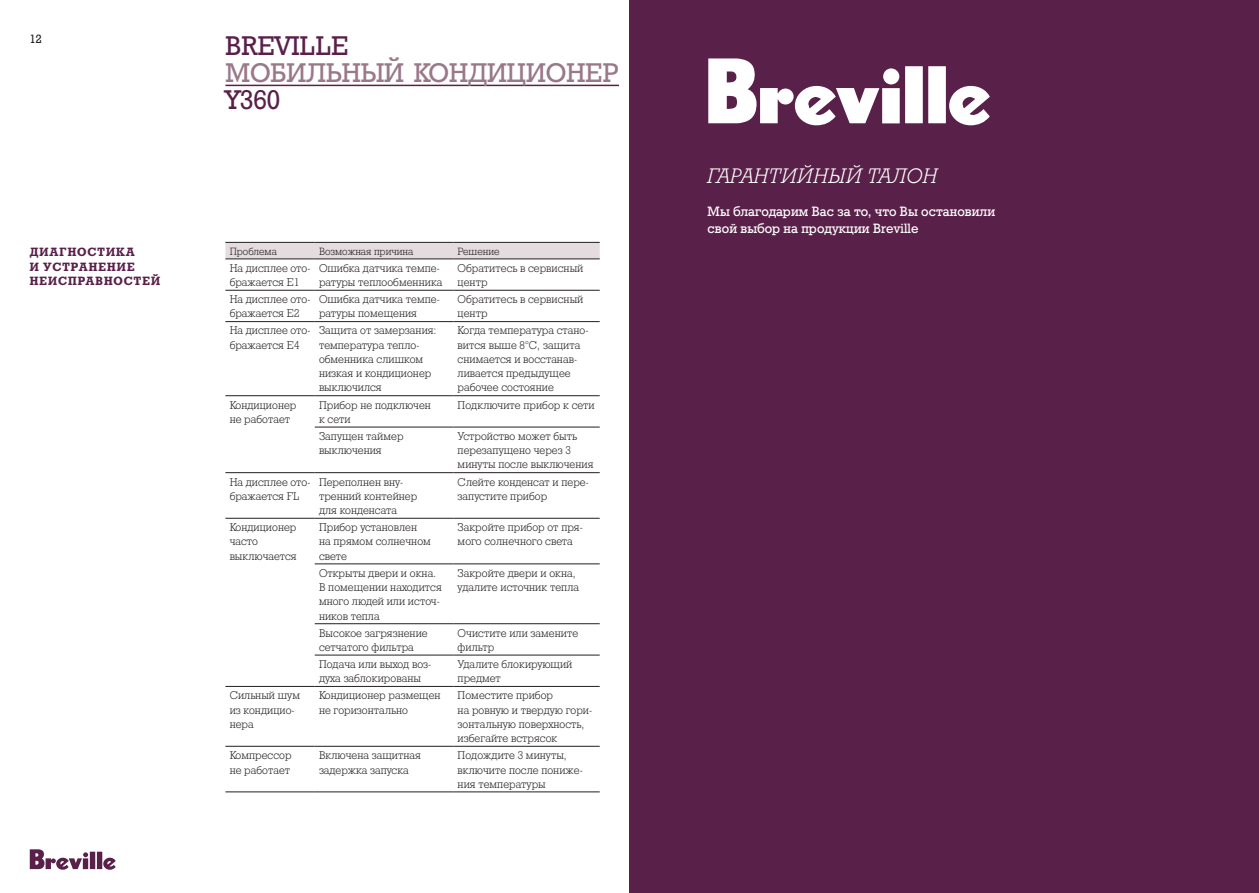
<style>
.page{position:relative;width:1259px;height:893px;background:#fff}
.page>*{position:absolute;margin:0;border:0;box-sizing:border-box;transform-origin:0 0}
.t1{font:27px "Geo Slb 712 Medium CBT";color:#997889}
.t2{font:27px "Geo Slb 712 Medium CBT";color:#592049}
.t3{font:italic 21px "Geo Slb 712 Light CBT";letter-spacing:.005em;color:#fff}
.t4{font:13.5px/16.5px "Geo Slb 712 Medium CBT";letter-spacing:.005em;color:#fff}
.t5{font:12px/14.4px "Geo Slb 712 Bold CBT";letter-spacing:.095em;color:#592049}
.t6{font:12px "Geo Slb 712 Medium CBT";color:#231f20}
.t7{font:11.25px/14.2px "Geo Slb 712 Light CBT";letter-spacing:.005em;color:#231f20}
.t8{font:10.5px "Geo Slb 712 Light CBT";color:#231f20}
</style>
<div class="page">
<div style="left:629px;top:0;width:630px;height:893px;background:#592049"></div>
<svg style="left:708px;top:58px;width:282px;height:67px"></svg>
<svg style="left:30px;top:849px;width:86px;height:21px"></svg>
<hr style="left:225px;top:85px;width:394px;height:1px;background:#592049">
<div style="left:225px;top:243px;width:375px;height:16px;background:#e5dce0"></div>
<hr style="left:225px;top:290px;width:90px;height:1px;background:#231f20">
<hr style="left:315px;top:290px;width:138px;height:1px;background:#231f20">
<hr style="left:453px;top:290px;width:147px;height:1px;background:#231f20">
<hr style="left:225px;top:321px;width:90px;height:1px;background:#231f20">
<hr style="left:315px;top:321px;width:138px;height:1px;background:#231f20">
<hr style="left:453px;top:321px;width:147px;height:1px;background:#231f20">
<hr style="left:315px;top:395px;width:138px;height:1px;background:#231f20">
<hr style="left:453px;top:395px;width:147px;height:1px;background:#231f20">
<hr style="left:315px;top:427px;width:138px;height:1px;background:#231f20">
<hr style="left:453px;top:427px;width:147px;height:1px;background:#231f20">
<hr style="left:315px;top:472px;width:138px;height:1px;background:#231f20">
<hr style="left:453px;top:472px;width:147px;height:1px;background:#231f20">
<hr style="left:315px;top:518px;width:138px;height:1px;background:#231f20">
<hr style="left:453px;top:518px;width:147px;height:1px;background:#231f20">
<hr style="left:315px;top:563px;width:138px;height:1px;background:#231f20">
<hr style="left:453px;top:563px;width:147px;height:1px;background:#231f20">
<hr style="left:315px;top:623px;width:138px;height:1px;background:#231f20">
<hr style="left:453px;top:623px;width:147px;height:1px;background:#231f20">
<hr style="left:315px;top:655px;width:138px;height:1px;background:#231f20">
<hr style="left:453px;top:655px;width:147px;height:1px;background:#231f20">
<hr style="left:315px;top:686px;width:138px;height:1px;background:#231f20">
<hr style="left:453px;top:686px;width:147px;height:1px;background:#231f20">
<hr style="left:225px;top:746px;width:90px;height:1px;background:#231f20">
<hr style="left:315px;top:746px;width:138px;height:1px;background:#231f20">
<hr style="left:453px;top:746px;width:147px;height:1px;background:#231f20">
<hr style="left:225px;top:791px;width:90px;height:1px;background:#231f20">
<hr style="left:315px;top:791px;width:138px;height:1px;background:#231f20">
<hr style="left:453px;top:791px;width:147px;height:1px;background:#231f20">
<hr style="left:225px;top:242px;width:90px;height:1px;background:#231f20">
<hr style="left:315px;top:242px;width:138px;height:1px;background:#231f20">
<hr style="left:453px;top:242px;width:147px;height:1px;background:#231f20">
<hr style="left:225px;top:259px;width:90px;height:1px;background:#231f20">
<hr style="left:315px;top:259px;width:138px;height:1px;background:#231f20">
<hr style="left:453px;top:259px;width:147px;height:1px;background:#231f20">
<hr style="left:225px;top:395px;width:90px;height:1px;background:#231f20">
<hr style="left:225px;top:472px;width:90px;height:1px;background:#231f20">
<hr style="left:225px;top:518px;width:90px;height:1px;background:#231f20">
<hr style="left:225px;top:686px;width:90px;height:1px;background:#231f20">
<p class="t6" style="left:30px;top:32px;width:13px">12</p>
<h1 class="t2" style="left:225px;top:30px;width:125px">BREVILLE</h1>
<h1 class="t1" style="left:225px;top:57px;width:393px">Мобильный кондиционер</h1>
<h1 class="t2" style="left:225px;top:84px;width:56px">Y360</h1>
<p class="t5" style="left:30px;top:245px;width:132px">ДИАГНОСТИКА<br>И УСТРАНЕНИЕ<br>НЕИСПРАВНОСТЕЙ</p>
<p class="t8" style="left:230px;top:245px;width:49px">Проблема</p>
<p class="t8" style="left:319px;top:245px;width:96px">Возможная причина</p>
<p class="t8" style="left:458px;top:245px;width:43px">Решение</p>
<p class="t7" style="left:230px;top:261px;width:82px">На дисплее ото&shy;бражается Е1</p>
<p class="t7" style="left:319px;top:261px;width:125px">Ошибка датчика темпе&shy;ратуры теплообменника</p>
<p class="t7" style="left:458px;top:261px;width:127px">Обратитесь в сервисный центр</p>
<p class="t7" style="left:230px;top:292px;width:82px">На дисплее ото&shy;бражается Е2</p>
<p class="t7" style="left:319px;top:292px;width:122px">Ошибка датчика темпе&shy;ратуры помещения</p>
<p class="t7" style="left:458px;top:292px;width:127px">Обратитесь в сервисный центр</p>
<p class="t7" style="left:230px;top:323px;width:82px">На дисплее ото&shy;бражается Е4</p>
<p class="t7" style="left:319px;top:323px;width:119px">Защита от замерзания: температура тепло&shy;обменника слишком низкая и кондиционер выключился</p>
<p class="t7" style="left:458px;top:323px;width:132px">Когда температура стано&shy;вится выше 8°С, защита снимается и восстанав&shy;ливается предыдущее рабочее состояние</p>
<p class="t7" style="left:230px;top:398px;width:68px">Кондиционер не работает</p>
<p class="t7" style="left:319px;top:398px;width:113px">Прибор не подключен к сети</p>
<p class="t7" style="left:458px;top:398px;width:138px">Подключите прибор к сети</p>
<p class="t7" style="left:319px;top:429px;width:86px">Запущен таймер выключения</p>
<p class="t7" style="left:458px;top:429px;width:137px">Устройство может быть перезапущено через 3 минуты после выключения</p>
<p class="t7" style="left:230px;top:475px;width:82px">На дисплее ото&shy;бражается FL</p>
<p class="t7" style="left:319px;top:475px;width:100px">Переполнен вну&shy;тренний контейнер для конденсата</p>
<p class="t7" style="left:458px;top:475px;width:133px">Слейте конденсат и пере&shy;запустите прибор</p>
<p class="t7" style="left:230px;top:520px;width:68px">Кондиционер часто выключается</p>
<p class="t7" style="left:319px;top:520px;width:113px">Прибор установлен на прямом солнечном свете</p>
<p class="t7" style="left:458px;top:520px;width:127px">Закройте прибор от пря&shy;мого солнечного света</p>
<p class="t7" style="left:319px;top:566px;width:124px">Открыты двери и окна.<br>В помещении находится много людей или источ&shy;ников тепла</p>
<p class="t7" style="left:458px;top:566px;width:123px">Закройте двери и окна, удалите источник тепла</p>
<p class="t7" style="left:319px;top:626px;width:110px">Высокое загрязнение сетчатого фильтра</p>
<p class="t7" style="left:458px;top:626px;width:122px">Очистите или замените фильтр</p>
<p class="t7" style="left:319px;top:657px;width:114px">Подача или выход воз&shy;духа заблокированы</p>
<p class="t7" style="left:458px;top:657px;width:116px">Удалите блокирующий предмет</p>
<p class="t7" style="left:230px;top:688px;width:72px">Сильный шум из кондицио&shy;нера</p>
<p class="t7" style="left:319px;top:688px;width:123px">Кондиционер размещен не горизонтально</p>
<p class="t7" style="left:458px;top:688px;width:136px">Поместите прибор<br>на ровную и твердую гори&shy;зонтальную поверхность, избегайте встрясок</p>
<p class="t7" style="left:230px;top:748px;width:63px">Компрессор не работает</p>
<p class="t7" style="left:319px;top:748px;width:103px">Включена защитная задержка запуска</p>
<p class="t7" style="left:458px;top:748px;width:127px">Подождите 3 минуты, включите после пониже&shy;ния температуры</p>
<h2 class="t3" style="left:707px;top:164px;width:92px">ГАРАНТИЙНЫЙ</h2>
<h2 class="t3" style="left:867px;top:164px;width:42px">ТАЛОН</h2>
<p class="t4" style="left:707px;top:204px;width:289px">Мы благодарим Вас за то, что Вы остановили свой выбор на продукции Breville</p>
</div>
